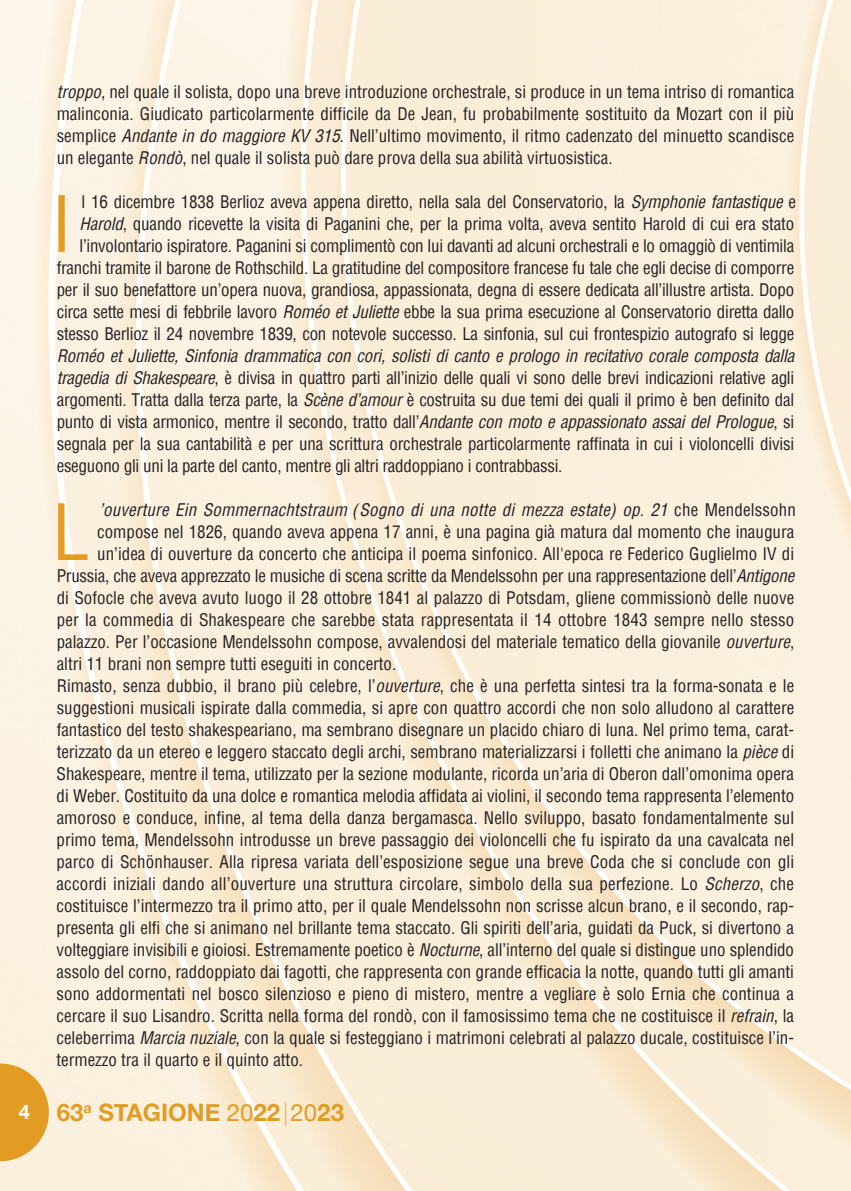
<style>
.page{position:relative;width:851px;height:1191px;background:#fff}
.page>*{position:absolute;margin:0;border:0;box-sizing:border-box;transform-origin:0 0}
.t1{font:condensed 75.6px "Helvetica";color:#e29c24}
.t2{font:700 24px "Helvetica Neue";color:#e29c24}
.t3{font:condensed 17px/22px "Helvetica";color:#231f20;text-align:justify}
.t4{font:italic condensed 17px "Helvetica";letter-spacing:.01em;color:#231f20}
.s1{font-style:italic}
.s2{font-style:normal}
.s3{font-size:20px;color:#fff}
.s4{font-weight:400}
</style>
<div class="page">
<img style="left:0;top:0;width:850px;height:1191px">
<svg style="left:0;top:1063px;width:49px;height:98px;background:#e7ae4c"></svg>
<p class="t3" style="left:57px;top:80px;width:739px"><span class="s1">troppo</span>, nel quale il solista, dopo una breve introduzione orchestrale, si produce in un tema intriso di romantica malinconia. Giudicato particolarmente difficile da De Jean, fu probabilmente sostituito da Mozart con il più semplice <span class="s1">Andante in do maggiore KV 315</span>. Nell’ultimo movimento, il ritmo cadenzato del minuetto scandisce un elegante <span class="s1">Rondò</span>, nel quale il solista può dare prova della sua abilità virtuosistica.</p>
<h1 class="t1" style="left:51px;top:175px;width:23px">I</h1>
<p class="t3" style="left:57px;top:190px;width:740px;text-align:right">l 16 dicembre 1838 Berlioz aveva appena diretto, nella sala del Conservatorio, la <span class="s1">Symphonie fantastique</span> e <span class="s1">Harold</span>, quando ricevette la visita di Paganini che, per la prima volta, aveva sentito Harold di cui era stato l’involontario ispiratore. Paganini si complimentò con lui davanti ad alcuni orchestrali e lo omaggiò di ventimila franchi tramite il barone de Rothschild. La gratitudine del compositore francese fu tale che egli decise di comporre per il suo benefattore un’opera nuova, grandiosa, appassionata, degna di essere dedicata all’illustre artista. Dopo circa sette mesi di febbrile lavoro <span class="s1">Roméo et Juliette</span> ebbe la sua prima esecuzione al Conservatorio diretta dallo stesso Berlioz il 24 novembre 1839, con notevole successo. La sinfonia, sul cui frontespizio autografo si legge</p>
<p class="t3" style="left:57px;top:344px;width:739px"><span class="s1">Roméo et Juliette, Sinfonia drammatica con cori, solisti di canto e prologo in recitativo corale composta dalla tragedia di Shakespeare</span>, è divisa in quattro parti all’inizio delle quali vi sono delle brevi indicazioni relative agli argomenti. Tratta dalla terza parte, la <span class="s1">Scène d’amour</span> è costruita su due temi dei quali il primo è ben definito dal punto di vista armonico, mentre il secondo, tratto dall’<span class="s1">Andante con moto e appassionato assai del Prologue</span>, si segnala per la sua cantabilità e per una scrittura orchestrale particolarmente raffinata in cui i violoncelli divisi eseguono gli uni la parte del canto, mentre gli altri raddoppiano i contrabbassi.</p>
<h1 class="t1" style="left:52px;top:483px;width:39px">L</h1>
<p class="t4" style="left:99px;top:499px;width:698px">’ouverture Ein Sommernachtstraum (Sogno di una notte di mezza estate) op. 21 <span class="s2">che Mendelssohn</span></p>
<p class="t3" style="left:97px;top:520px;width:698px">compose nel 1826, quando aveva appena 17 anni, è una pagina già matura dal momento che inaugura</p>
<p class="t3" style="left:97px;top:542px;width:698px">un’idea di ouverture da concerto che anticipa il poema sinfonico. All'epoca re Federico Guglielmo IV di</p>
<p class="t3" style="left:57px;top:564px;width:739px">Prussia, che aveva apprezzato le musiche di scena scritte da Mendelssohn per una rappresentazione dell’<span class="s1">Antigone</span></p>
<p class="t3" style="left:57px;top:586px;width:739px">di Sofocle che aveva avuto luogo il 28 ottobre 1841 al palazzo di Potsdam, gliene commissionò delle nuove</p>
<p class="t3" style="left:57px;top:608px;width:739px">per la commedia di Shakespeare che sarebbe stata rappresentata il 14 ottobre 1843 sempre nello stesso</p>
<p class="t3" style="left:57px;top:630px;width:739px">palazzo. Per l’occasione Mendelssohn compose, avvalendosi del materiale tematico della giovanile <span class="s1">ouverture</span>,</p>
<p class="t3" style="left:57px;top:652px;width:341px">altri 11 brani non sempre tutti eseguiti in concerto.</p>
<p class="t3" style="left:57px;top:674px;width:738px">Rimasto, senza dubbio, il brano più celebre, l’<span class="s1">ouverture</span>, che è una perfetta sintesi tra la forma-sonata e le</p>
<p class="t3" style="left:57px;top:696px;width:738px">suggestioni musicali ispirate dalla commedia, si apre con quattro accordi che non solo alludono al carattere</p>
<p class="t3" style="left:57px;top:718px;width:738px">fantastico del testo shakespeariano, ma sembrano disegnare un placido chiaro di luna. Nel primo tema, carat-</p>
<p class="t3" style="left:57px;top:740px;width:738px">terizzato da un etereo e leggero staccato degli archi, sembrano materializzarsi i folletti che animano la <span class="s1">pièce</span> di</p>
<p class="t3" style="left:57px;top:762px;width:739px">Shakespeare, mentre il tema, utilizzato per la sezione modulante, ricorda un’aria di Oberon dall’omonima opera</p>
<p class="t3" style="left:57px;top:784px;width:739px">di Weber. Costituito da una dolce e romantica melodia affidata ai violini, il secondo tema rappresenta l’elemento</p>
<p class="t3" style="left:57px;top:806px;width:738px">amoroso e conduce, infine, al tema della danza bergamasca. Nello sviluppo, basato fondamentalmente sul</p>
<p class="t3" style="left:57px;top:828px;width:738px">primo tema, Mendelssohn introdusse un breve passaggio dei violoncelli che fu ispirato da una cavalcata nel</p>
<p class="t3" style="left:57px;top:850px;width:738px">parco di Schönhauser. Alla ripresa variata dell’esposizione segue una breve Coda che si conclude con gli</p>
<p class="t3" style="left:57px;top:872px;width:739px">accordi iniziali dando all’ouverture una struttura circolare, simbolo della sua perfezione. Lo <span class="s1">Scherzo</span>, che</p>
<p class="t3" style="left:57px;top:894px;width:738px">costituisce l’intermezzo tra il primo atto, per il quale Mendelssohn non scrisse alcun brano, e il secondo, rap-</p>
<p class="t3" style="left:57px;top:916px;width:738px">presenta gli elfi che si animano nel brillante tema staccato. Gli spiriti dell’aria, guidati da Puck, si divertono a</p>
<p class="t3" style="left:57px;top:938px;width:739px">volteggiare invisibili e gioiosi. Estremamente poetico è <span class="s1">Nocturne</span>, all’interno del quale si distingue uno splendido</p>
<p class="t3" style="left:57px;top:960px;width:738px">assolo del corno, raddoppiato dai fagotti, che rappresenta con grande efficacia la notte, quando tutti gli amanti</p>
<p class="t3" style="left:57px;top:982px;width:739px">sono addormentati nel bosco silenzioso e pieno di mistero, mentre a vegliare è solo Ernia che continua a</p>
<p class="t3" style="left:57px;top:1004px;width:738px">cercare il suo Lisandro. Scritta nella forma del rondò, con il famosissimo tema che ne costituisce il <span class="s1">refrain</span>, la</p>
<p class="t3" style="left:57px;top:1026px;width:738px">celeberrima <span class="s1">Marcia nuziale</span>, con la quale si festeggiano i matrimoni celebrati al palazzo ducale, costituisce l’in-</p>
<p class="t3" style="left:56px;top:1048px;width:248px">termezzo tra il quarto e il quinto atto.</p>
<h2 class="t2" style="left:19px;top:1097px;width:326px"><span class="s3">4</span> 63<sup>a</sup> STAGIONE <span class="s4">20</span>22 <span class="s4">| 20</span>23</h2>
</div>
